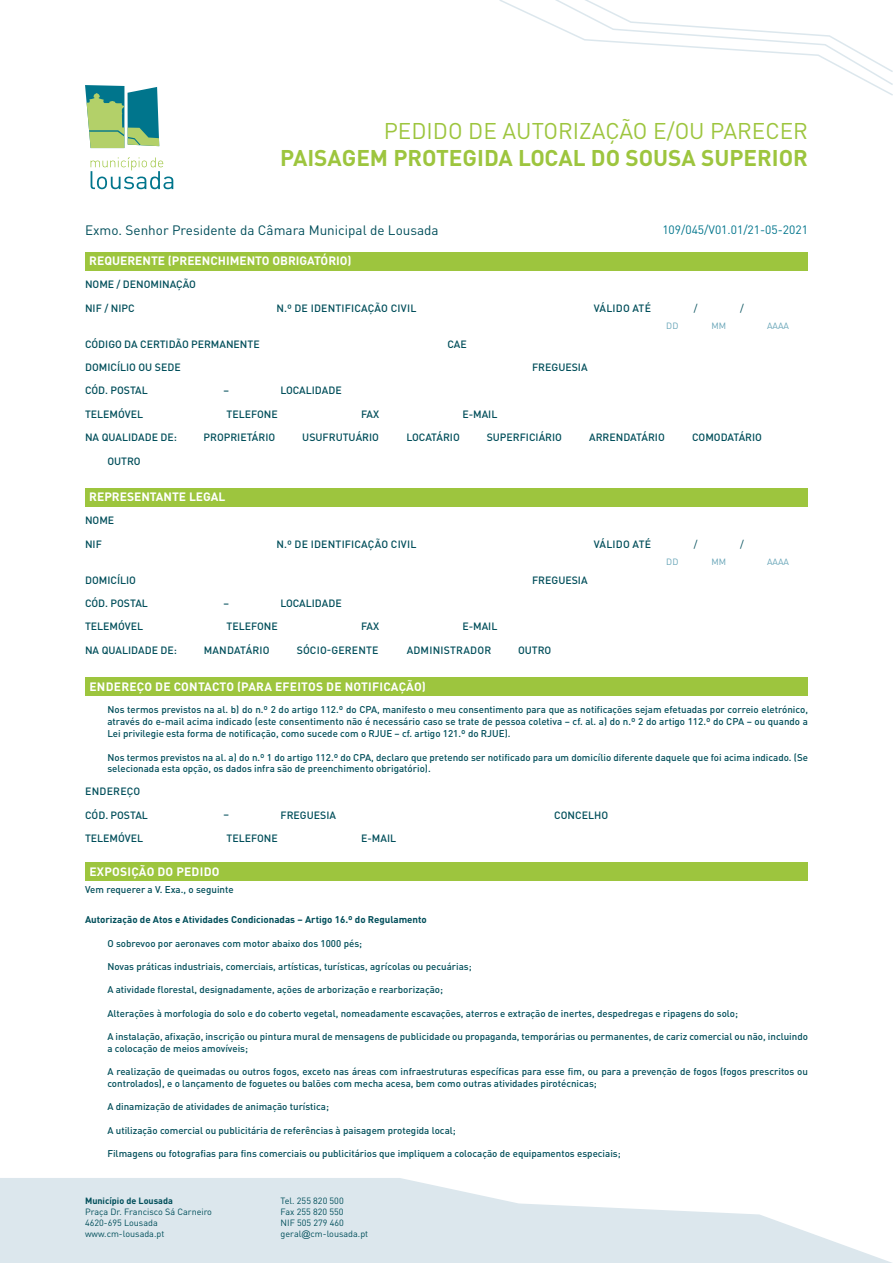
<style>
.page{position:relative;width:893px;height:1263px;background:#fff}
.page>*{position:absolute;margin:0;border:0;box-sizing:border-box;transform-origin:0 0}
.t1{font:700 22.5px "DIN Pro";color:#9dc53e}
.t2{font:22.5px "DIN Pro";color:#9dc53e}
.t3{font:13.5px "DIN Pro";color:#004e5a}
.t4{font:700 12px "DIN Pro";letter-spacing:.02em;color:#fff}
.t5{font:700 12px "DIN Pro";color:#fff}
.t6{font:12px "DIN Pro";color:#00758c}
.t7{font:500 10.5px "DIN Pro";color:#004e5a}
.t8{font:500 10.5px "DIN Pro";letter-spacing:.02em;color:#004e5a}
.t9{font:10.5px "DIN Pro";color:#004e5a}
.t10{font:500 9.75px/12px "DIN Pro";color:#004e5a}
.t11{font:700 9.75px "DIN Pro";color:#004e5a}
.t12{font:9px/11.2px "DIN Pro";color:#004e5a}
.t13{font:700 9px "DIN Pro";color:#004e5a}
.t14{font:9px "DIN Pro";color:#66a4b7}
.s1{font-family:"Arial"}
</style>
<div class="page">
<svg style="left:85px;top:85px;width:74px;height:63px;background:#6faf8d"></svg>
<svg style="left:91px;top:157px;width:82px;height:32px"></svg>
<svg style="left:0;top:1178px;width:892px;height:85px;fill:#dce7ed"></svg>
<svg style="left:501px;top:1px;width:391px;height:94px"></svg>
<div style="left:85px;top:862px;width:723px;height:18px;background:#9dc53e"></div>
<div style="left:85px;top:677px;width:723px;height:18px;background:#9dc53e"></div>
<div style="left:85px;top:488px;width:723px;height:18px;background:#9dc53e"></div>
<div style="left:85px;top:252px;width:723px;height:18px;background:#9dc53e"></div>
<h1 class="t2" style="left:384px;top:113px;width:426px">PEDIDO DE AUTORIZAÇÃO E/OU PARECER</h1>
<h1 class="t1" style="left:280px;top:139px;width:529px">PAISAGEM PROTEGIDA LOCAL DO SOUSA SUPERIOR</h1>
<h2 class="t3" style="left:85px;top:220px;width:355px">Exmo. Senhor Presidente da Câmara Municipal de Lousada</h2>
<p class="t6" style="left:662px;top:221px;width:147px">109/045/V01.01/21-05-2021</p>
<p class="t5" style="left:89px;top:251px;width:264px">REQUERENTE (PREENCHIMENTO OBRIGATÓRIO)</p>
<p class="t7" style="left:85px;top:299px;width:51px">NIF / NIPC</p>
<p class="t8" style="left:276px;top:299px;width:141px">N.º DE IDENTIFICAÇÃO CIVIL</p>
<p class="t9" style="left:694px;top:299px;width:5px">/</p>
<p class="t9" style="left:740px;top:299px;width:5px">/</p>
<p class="t14" style="left:666px;top:319px;width:14px">DD</p>
<p class="t14" style="left:711px;top:319px;width:16px">MM</p>
<p class="t14" style="left:767px;top:319px;width:23px">AAAA</p>
<p class="t7" style="left:85px;top:276px;width:112px">NOME / DENOMINAÇÃO</p>
<p class="t8" style="left:594px;top:299px;width:59px">VÁLIDO ATÉ</p>
<p class="t7" style="left:85px;top:335px;width:176px">CÓDIGO DA CERTIDÃO PERMANENTE</p>
<p class="t7" style="left:447px;top:335px;width:21px">CAE</p>
<p class="t7" style="left:85px;top:359px;width:97px">DOMICÍLIO OU SEDE</p>
<p class="t7" style="left:532px;top:359px;width:57px">FREGUESIA</p>
<p class="t7" style="left:85px;top:382px;width:64px">CÓD. POSTAL</p>
<p class="t7" style="left:223px;top:382px;width:7px">–</p>
<p class="t7" style="left:281px;top:382px;width:63px">LOCALIDADE</p>
<p class="t7" style="left:85px;top:405px;width:60px">TELEMÓVEL</p>
<p class="t7" style="left:227px;top:405px;width:53px">TELEFONE</p>
<p class="t7" style="left:361px;top:405px;width:20px">FAX</p>
<p class="t7" style="left:462px;top:405px;width:37px">E-MAIL</p>
<p class="t7" style="left:107px;top:452px;width:35px">OUTRO</p>
<p class="t7" style="left:85px;top:429px;width:94px">NA QUALIDADE DE:</p>
<p class="t7" style="left:204px;top:429px;width:73px">PROPRIETÁRIO</p>
<p class="t7" style="left:302px;top:429px;width:78px">USUFRUTUÁRIO</p>
<p class="t7" style="left:407px;top:429px;width:55px">LOCATÁRIO</p>
<p class="t7" style="left:487px;top:429px;width:77px">SUPERFICIÁRIO</p>
<p class="t7" style="left:589px;top:429px;width:77px">ARRENDATÁRIO</p>
<p class="t7" style="left:692px;top:429px;width:71px">COMODATÁRIO</p>
<p class="t5" style="left:89px;top:487px;width:138px">REPRESENTANTE LEGAL</p>
<p class="t7" style="left:85px;top:535px;width:18px">NIF</p>
<p class="t8" style="left:276px;top:535px;width:141px">N.º DE IDENTIFICAÇÃO CIVIL</p>
<p class="t9" style="left:694px;top:535px;width:5px">/</p>
<p class="t9" style="left:740px;top:535px;width:5px">/</p>
<p class="t14" style="left:666px;top:555px;width:14px">DD</p>
<p class="t14" style="left:711px;top:555px;width:16px">MM</p>
<p class="t14" style="left:767px;top:555px;width:23px">AAAA</p>
<p class="t7" style="left:85px;top:512px;width:31px">NOME</p>
<p class="t8" style="left:594px;top:535px;width:59px">VÁLIDO ATÉ</p>
<p class="t7" style="left:85px;top:571px;width:52px">DOMICÍLIO</p>
<p class="t7" style="left:532px;top:571px;width:57px">FREGUESIA</p>
<p class="t7" style="left:85px;top:595px;width:64px">CÓD. POSTAL</p>
<p class="t7" style="left:223px;top:595px;width:7px">–</p>
<p class="t7" style="left:281px;top:595px;width:63px">LOCALIDADE</p>
<p class="t7" style="left:85px;top:618px;width:60px">TELEMÓVEL</p>
<p class="t7" style="left:227px;top:618px;width:53px">TELEFONE</p>
<p class="t7" style="left:361px;top:618px;width:20px">FAX</p>
<p class="t7" style="left:462px;top:618px;width:37px">E-MAIL</p>
<p class="t7" style="left:85px;top:641px;width:94px">NA QUALIDADE DE:</p>
<p class="t8" style="left:204px;top:641px;width:67px">MANDATÁRIO</p>
<p class="t7" style="left:297px;top:641px;width:83px">SÓCIO-GERENTE</p>
<p class="t8" style="left:407px;top:641px;width:86px">ADMINISTRADOR</p>
<p class="t7" style="left:518px;top:641px;width:35px">OUTRO</p>
<p class="t4" style="left:89px;top:676px;width:338px">ENDEREÇO DE CONTACTO (PARA EFEITOS DE NOTIFICAÇÃO)</p>
<p class="t10" style="left:107px;top:703px;width:702px;text-align:justify">Nos termos previstos na al. b) do n.º 2 do artigo 112.º do CPA, manifesto o meu consentimento para que as notificações sejam efetuadas por correio eletrónico, através do e-mail acima indicado (este consentimento não é necessário caso se trate de pessoa coletiva – cf. al. a) do n.º 2 do artigo 112.º do CPA – ou quando a Lei privilegie esta forma de notificação, como sucede com o RJUE – cf. artigo 121.º do RJUE).</p>
<p class="t10" style="left:107px;top:751px;width:702px;line-height:10.5px">Nos termos previstos na al. a) do n.º 1 do artigo 112.º do CPA, declaro que pretendo ser notificado para um domicílio diferente daquele que foi acima indicado. (Se selecionada esta opção, os dados infra são de preenchimento obrigatório).</p>
<p class="t8" style="left:85px;top:783px;width:57px">ENDEREÇO</p>
<p class="t7" style="left:85px;top:806px;width:64px">CÓD. POSTAL</p>
<p class="t7" style="left:223px;top:806px;width:7px">–</p>
<p class="t7" style="left:281px;top:806px;width:57px">FREGUESIA</p>
<p class="t7" style="left:85px;top:830px;width:60px">TELEMÓVEL</p>
<p class="t7" style="left:227px;top:830px;width:53px">TELEFONE</p>
<p class="t7" style="left:361px;top:830px;width:37px">E-MAIL</p>
<p class="t7" style="left:554px;top:806px;width:55px">CONCELHO</p>
<p class="t4" style="left:89px;top:861px;width:132px">EXPOSIÇÃO DO PEDIDO</p>
<p class="t10" style="left:85px;top:882px;width:150px">Vem requerer a V. Exa., o seguinte</p>
<p class="t11" style="left:85px;top:911px;width:343px">Autorização de Atos e Atividades Condicionadas – Artigo 16.º do Regulamento</p>
<p class="t10" style="left:107px;top:936px;width:256px">O sobrevoo por aeronaves com motor abaixo dos 1000 pés;</p>
<p class="t10" style="left:107px;top:959px;width:366px">Novas práticas industriais, comerciais, artísticas, turísticas, agrícolas ou pecuárias;</p>
<p class="t10" style="left:107px;top:983px;width:337px">A atividade florestal, designadamente, ações de arborização e rearborização;</p>
<p class="t10" style="left:107px;top:1006px;width:632px">Alterações à morfologia do solo e do coberto vegetal, nomeadamente escavações, aterros e extração de inertes, despedregas e ripagens do solo;</p>
<p class="t10" style="left:107px;top:1029px;width:702px">A instalação, afixação, inscrição ou pintura mural de mensagens de publicidade ou propaganda, temporárias ou permanentes, de cariz comercial ou não, incluindo a colocação de meios amovíveis;</p>
<p class="t10" style="left:107px;top:1064px;width:702px">A realização de queimadas ou outros fogos, exceto nas áreas com infraestruturas específicas para esse fim, ou para a prevenção de fogos (fogos prescritos ou controlados), e o lançamento de foguetes ou balões com mecha acesa, bem como outras atividades pirotécnicas;</p>
<p class="t10" style="left:107px;top:1100px;width:223px">A dinamização de atividades de animação turística;</p>
<p class="t10" style="left:107px;top:1123px;width:350px">A utilização comercial ou publicitária de referências à paisagem protegida local;</p>
<p class="t10" style="left:107px;top:1146px;width:515px">Filmagens ou fotografias para fins comerciais ou publicitários que impliquem a colocação de equipamentos especiais;</p>
<p class="t13" style="left:85px;top:1193px;width:89px">Município de Lousada</p>
<p class="t12" style="left:85px;top:1205px;width:129px">Praça Dr. Francisco Sá Carneiro<br>4620-695 Lousada www.cm-lousada.pt</p>
<p class="t12" style="left:281px;top:1194px;width:89px">Tel. 255 820 500<br>Fax 255 820 550<br>NIF 505 279 460 geral<span class="s1">@</span>cm-lousada.pt</p>
</div>
